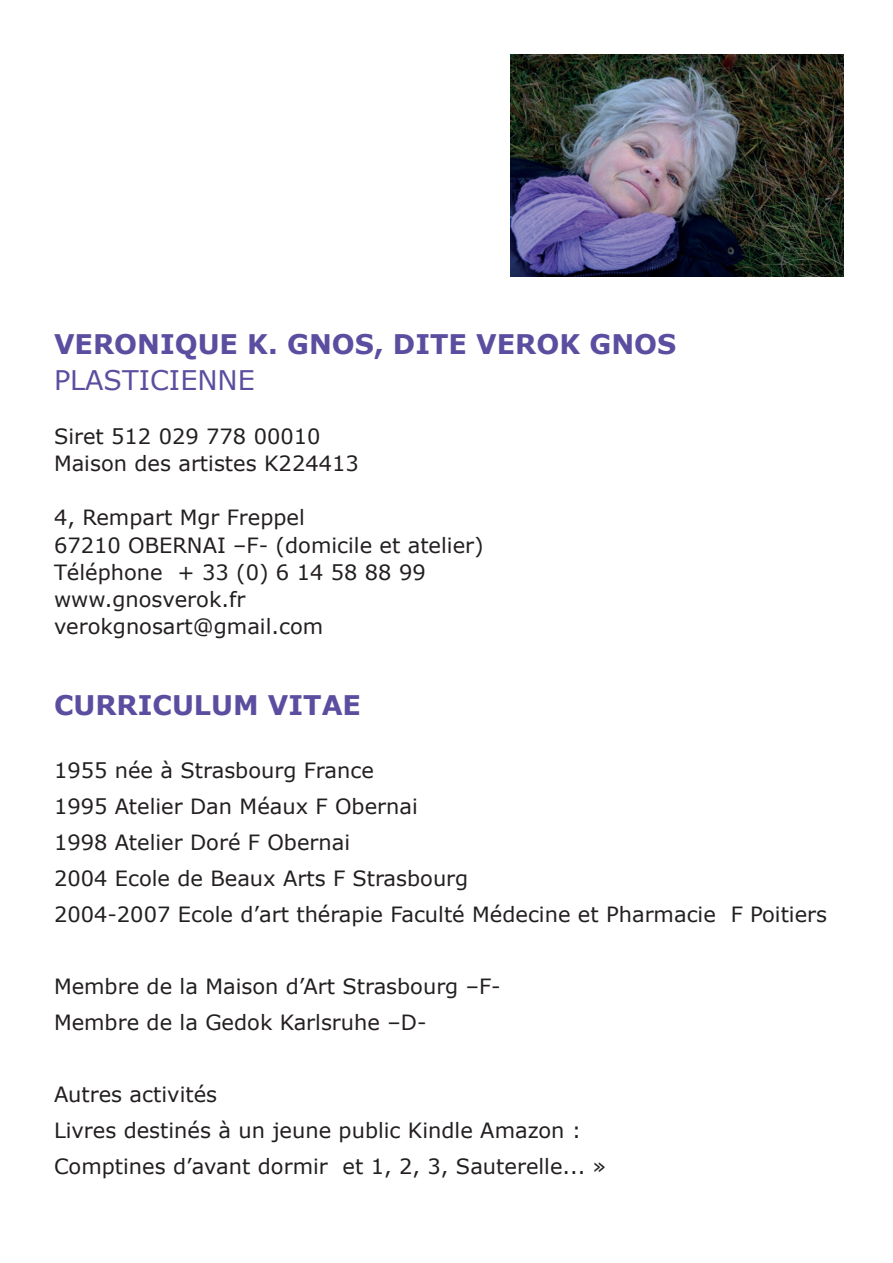
<style>
.page{position:relative;width:893px;height:1263px;background:#fff}
.page>*{position:absolute;margin:0;border:0;box-sizing:border-box;transform-origin:0 0}
.t1{font:700 27px "Verdana";color:#5b4ea0}
.t2{font:27px "Verdana";color:#5b4ea0}
.t3{font:21px/36px "Verdana";color:#231f20}
</style>
<div class="page">
<img style="left:510px;top:54px;width:333px;height:222px">
<p class="t1" style="left:54px;top:327px;width:624px">VERONIQUE K. GNOS, DITE VEROK GNOS</p>
<p class="t2" style="left:54px;top:363px;width:202px">PLASTICIENNE</p>
<p class="t3" style="left:54px;top:423px;width:306px;line-height:27px">Siret 512 029 778 00010<br>Maison des artistes K224413</p>
<p class="t3" style="left:54px;top:504px;width:431px;line-height:27px">4, Rempart Mgr Freppel<br>67210 OBERNAI –F- (domicile et atelier)<br>Téléphone + 33 (0) 6 14 58 88 99 www.gnosverok.fr verokgnosart@gmail.com</p>
<p class="t1" style="left:54px;top:687px;width:309px">CURRICULUM VITAE</p>
<p class="t3" style="left:54px;top:751px;width:775px">1955 née à Strasbourg France<br>1995 Atelier Dan Méaux F Obernai<br>1998 Atelier Doré F Obernai<br>2004 Ecole de Beaux Arts F Strasbourg<br>2004-2007 Ecole d’art thérapie Faculté Médecine et Pharmacie F Poitiers</p>
<p class="t3" style="left:54px;top:967px;width:448px">Membre de la Maison d’Art Strasbourg –F-<br>Membre de la Gedok Karlsruhe –D-</p>
<p class="t3" style="left:54px;top:1075px;width:554px">Autres activités<br>Livres destinés à un jeune public Kindle Amazon :<br>Comptines d’avant dormir et 1, 2, 3, Sauterelle... »</p>
</div>
